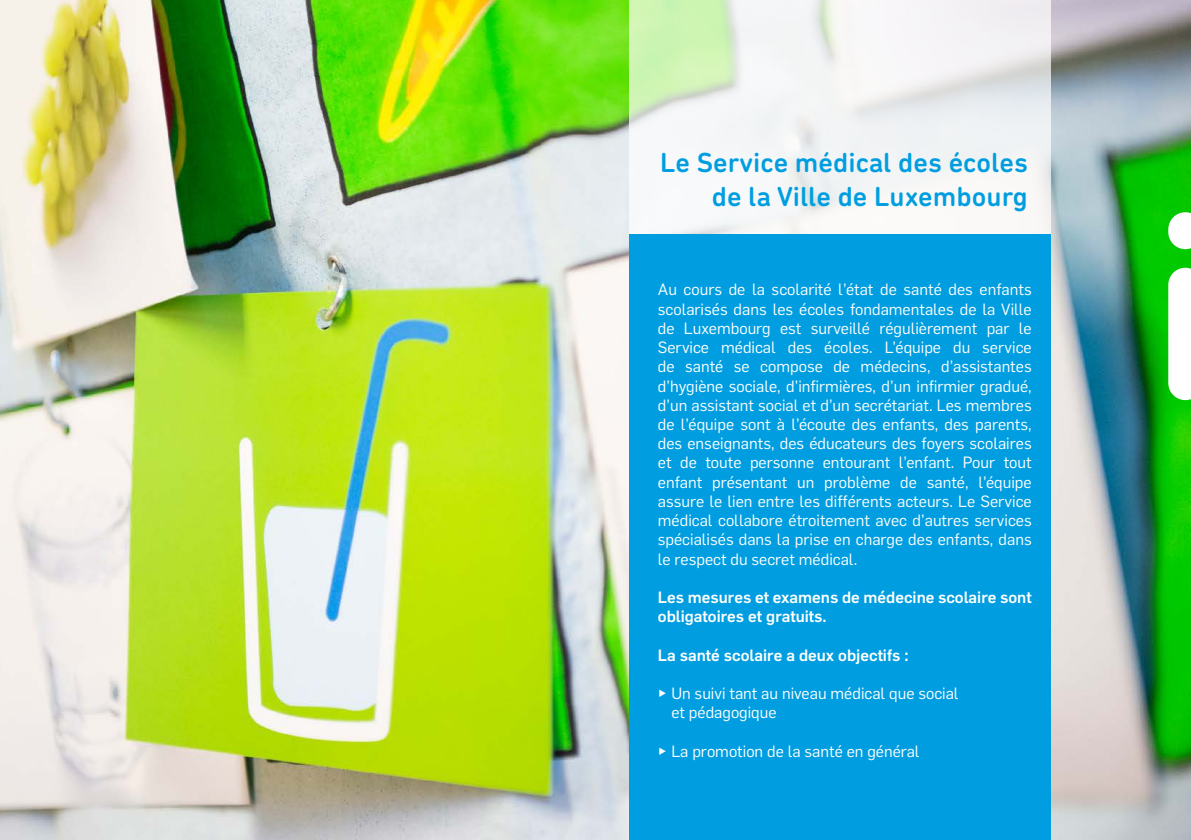
<style>
.page{position:relative;width:1191px;height:840px;background:#fff}
.page>*{position:absolute;margin:0;border:0;box-sizing:border-box;transform-origin:0 0}
.t1{font:500 28px/33.6px "DIN Next Rounded LT Pro";color:#009ee0;text-align:right}
.t2{font:16px/19.2px "Flama";color:#fff;text-align:justify}
.t3{font:500 16px/19.2px "Flama";color:#fff}
</style>
<div class="page">
<img style="left:0;top:0;width:1191px;height:839px">
<svg style="left:629px;top:0;width:421px;height:234px;fill:#f3f5f5"></svg>
<div style="left:629px;top:234px;width:421px;height:605px;background:#009ee0"></div>
<svg style="left:1168px;top:212px;width:23px;height:37px"></svg>
<svg style="left:1168px;top:267px;width:23px;height:133px"></svg>
<h1 class="t1" style="left:660px;top:146px;width:369px">Le Service médical des écoles de la Ville de Luxembourg</h1>
<p class="t2" style="left:658px;top:279px;width:375px">Au cours de la scolarité l’état de santé des enfants scolarisés dans les écoles fondamentales de la Ville de Luxembourg est surveillé régulièrement par le Service médical des écoles. L’équipe du service de santé se compose de médecins, d’assistantes d’hygiène sociale, d’infirmières, d’un infirmier gradué, d’un assistant social et d’un secrétariat. Les membres de l’équipe sont à l’écoute des enfants, des parents, des enseignants, des éducateurs des foyers scolaires et de toute personne entourant l’enfant. Pour tout enfant présentant un problème de santé, l’équipe assure le lien entre les différents acteurs. Le Service médical collabore étroitement avec d’autres services spécialisés dans la prise en charge des enfants, dans le respect du secret médical.</p>
<p class="t3" style="left:658px;top:586px;width:375px">Les mesures et examens de médecine scolaire sont obligatoires et gratuits.</p>
<p class="t3" style="left:658px;top:643px;width:252px">La santé scolaire a deux objectifs :</p>
<p class="t2" style="left:671px;top:682px;width:289px;text-indent:-13px">► Un suivi tant au niveau médical que social et pédagogique</p>
<p class="t2" style="left:658px;top:740px;width:263px">► La promotion de la santé en général</p>
</div>
